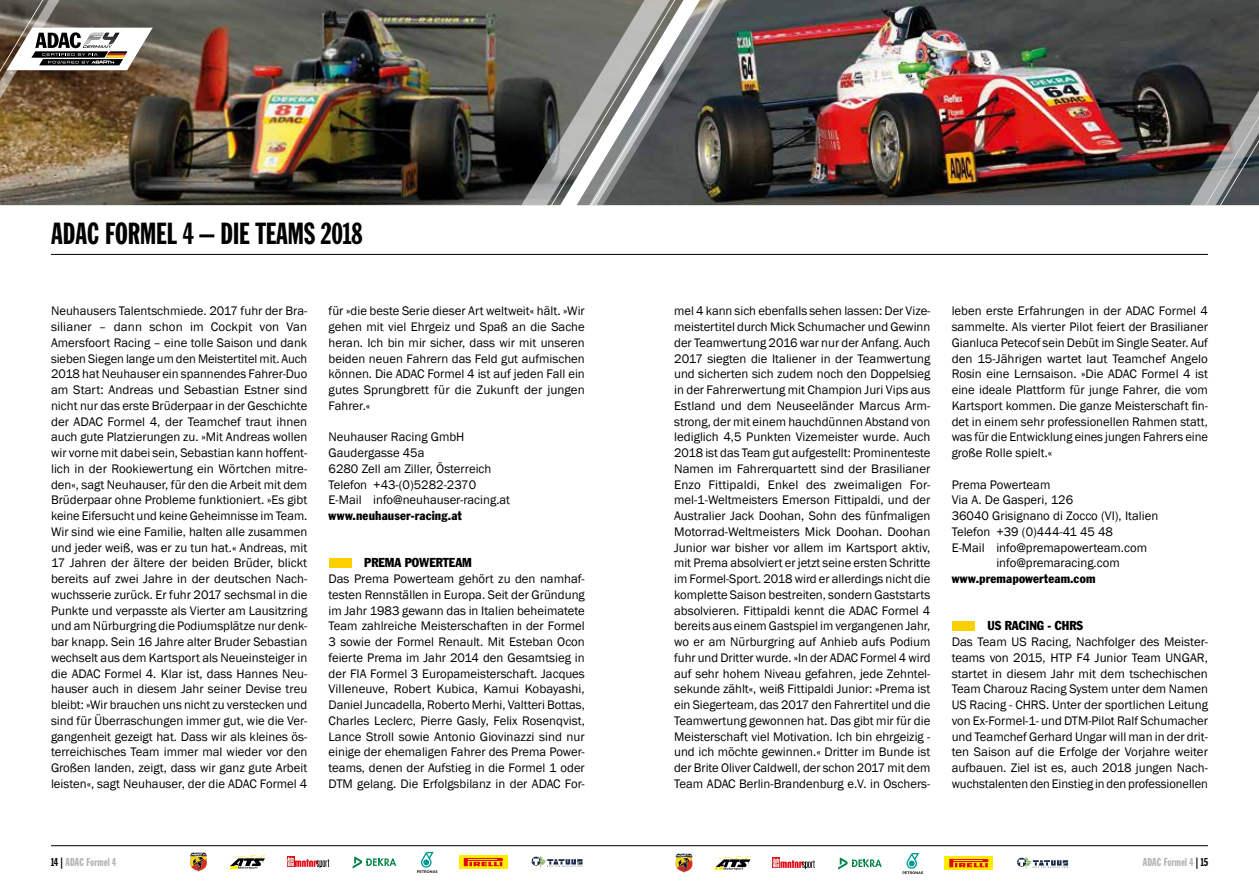
<style>
.page{position:relative;width:1259px;height:893px;background:#fff}
.page>*{position:absolute;margin:0;border:0;box-sizing:border-box;transform-origin:0 0}
.t1{font:30px "Franklin Gothic Std Extra Cond";color:#000}
.t2{font:12.75px/15.8px "Franklin Gothic";color:#000;text-align:justify}
.t3{font:condensed 12.75px "Franklin Gothic Std";letter-spacing:.01em;color:#000}
.t4{font:11.25px "Franklin Gothic Std Extra Cond";letter-spacing:.01em;color:#b3b2b2}
.s1{color:#000}
</style>
<div class="page">
<hr style="left:51px;top:845px;width:1157px;height:1px;background:#000">
<svg style="left:353px;top:856px;width:43px;height:12px"></svg>
<svg style="left:230px;top:855px;width:35px;height:14px"></svg>
<svg style="left:531px;top:856px;width:52px;height:11px"></svg>
<svg style="left:417px;top:852px;width:20px;height:21px"></svg>
<svg style="left:189px;top:852px;width:18px;height:20px"></svg>
<svg style="left:287px;top:857px;width:42px;height:11px"></svg>
<svg style="left:459px;top:855px;width:48px;height:14px"></svg>
<svg style="left:464px;top:858px;width:39px;height:8px"></svg>
<svg style="left:838px;top:857px;width:43px;height:13px"></svg>
<svg style="left:715px;top:856px;width:35px;height:14px"></svg>
<svg style="left:1017px;top:857px;width:51px;height:11px"></svg>
<svg style="left:902px;top:853px;width:21px;height:21px"></svg>
<svg style="left:675px;top:853px;width:18px;height:20px"></svg>
<svg style="left:772px;top:858px;width:43px;height:11px"></svg>
<svg style="left:944px;top:856px;width:48px;height:14px"></svg>
<svg style="left:949px;top:859px;width:39px;height:8px"></svg>
<div style="left:328px;top:558px;width:23px;height:9px;background:#ffd000"></div>
<div style="left:951px;top:621px;width:23px;height:9px;background:#ffd000"></div>
<img style="left:153px;top:0;width:368px;height:205px">
<img style="left:734px;top:0;width:456px;height:205px">
<hr style="left:51px;top:254px;width:1157px;height:1px;background:#000">
<svg style="left:521px;top:0;width:213px;height:206px;background:#747673"></svg>
<svg style="left:1190px;top:0;width:69px;height:206px;background:#525150"></svg>
<img style="left:0;top:0;width:153px;height:206px">
<h1 class="t1" style="left:51px;top:217px;width:313px">ADAC FORMEL 4 – DIE TEAMS 2018</h1>
<p class="t2" style="left:51px;top:304px;width:258px">Neuhausers Talentschmiede. 2017 fuhr der Bra&shy;silianer – dann schon im Cockpit von Van Amersfoort Racing – eine tolle Saison und dank sieben Siegen lange um den Meistertitel mit. Auch 2018 hat Neuhauser ein spannendes Fahrer-Duo am Start: Andreas und Sebastian Estner sind nicht nur das erste Brüderpaar in der Geschichte der ADAC Formel 4, der Teamchef traut ihnen auch gute Platzierungen zu. »Mit Andreas wollen wir vorne mit dabei sein, Sebastian kann hoffent&shy;lich in der Rookiewertung ein Wörtchen mitre&shy;den«, sagt Neuhauser, für den die Arbeit mit dem Brüderpaar ohne Probleme funktioniert. »Es gibt keine Eifersucht und keine Geheimnisse im Team.<br>Wir sind wie eine Familie, halten alle zusammen und jeder weiß, was er zu tun hat.« Andreas, mit 17 Jahren der ältere der beiden Brüder, blickt bereits auf zwei Jahre in der deutschen Nach&shy;wuchsserie zurück. Er fuhr 2017 sechsmal in die Punkte und verpasste als Vierter am Lausitzring und am Nürburgring die Podiumsplätze nur denk&shy;bar knapp. Sein 16 Jahre alter Bruder Sebastian wechselt aus dem Kartsport als Neueinsteiger in die ADAC Formel 4. Klar ist, dass Hannes Neu&shy;hauser auch in diesem Jahr seiner Devise treu bleibt: »Wir brauchen uns nicht zu verstecken und sind für Überraschungen immer gut, wie die Ver&shy;gangenheit gezeigt hat. Dass wir als kleines ös&shy;terreichisches Team immer mal wieder vor den Großen landen, zeigt, dass wir ganz gute Arbeit leisten«, sagt Neuhauser, der die ADAC Formel 4</p>
<p class="t2" style="left:328px;top:304px;width:258px">für »die beste Serie dieser Art weltweit« hält. »Wir gehen mit viel Ehrgeiz und Spaß an die Sache heran. Ich bin mir sicher, dass wir mit unseren beiden neuen Fahrern das Feld gut aufmischen können. Die ADAC Formel 4 ist auf jeden Fall ein gutes Sprungbrett für die Zukunft der jungen Fahrer.«</p>
<p class="t2" style="left:328px;top:430px;width:183px;text-align:left">Neuhauser Racing GmbH<br>Gaudergasse 45a<br>6280 Zell am Ziller, Österreich<br>Telefon +43-(0)5282-2370<br>E-Mail info@neuhauser-racing.at</p>
<p class="t3" style="left:328px;top:508px;width:135px">www.neuhauser-racing.at</p>
<p class="t3" style="left:364px;top:555px;width:109px">PREMA POWERTEAM</p>
<p class="t2" style="left:328px;top:571px;width:258px">Das Prema Powerteam gehört zu den namhaf&shy;testen Rennställen in Europa. Seit der Gründung im Jahr 1983 gewann das in Italien beheimatete Team zahlreiche Meisterschaften in der Formel 3 sowie der Formel Renault. Mit Esteban Ocon feierte Prema im Jahr 2014 den Gesamtsieg in der FIA Formel 3 Europameisterschaft. Jacques Villeneuve, Robert Kubica, Kamui Kobayashi, Daniel Juncadella, Roberto Merhi, Valtteri Bottas, Charles Leclerc, Pierre Gasly, Felix Rosenqvist, Lance Stroll sowie Antonio Giovinazzi sind nur einige der ehemaligen Fahrer des Prema Power&shy;teams, denen der Aufstieg in die Formel 1 oder DTM gelang. Die Erfolgsbilanz in der ADAC For-</p>
<p class="t2" style="left:674px;top:304px;width:258px">mel 4 kann sich ebenfalls sehen lassen: Der Vize&shy;meistertitel durch Mick Schumacher und Gewinn der Teamwertung 2016 war nur der Anfang. Auch 2017 siegten die Italiener in der Teamwertung und sicherten sich zudem noch den Doppelsieg in der Fahrerwertung mit Champion Juri Vips aus Estland und dem Neuseeländer Marcus Arm&shy;strong, der mit einem hauchdünnen Abstand von lediglich 4,5 Punkten Vizemeister wurde. Auch 2018 ist das Team gut aufgestellt: Prominenteste Namen im Fahrerquartett sind der Brasilianer Enzo Fittipaldi, Enkel des zweimaligen For&shy;mel-1-Weltmeisters Emerson Fittipaldi, und der Australier Jack Doohan, Sohn des fünfmaligen Motorrad-Weltmeisters Mick Doohan. Doohan Junior war bisher vor allem im Kartsport aktiv, mit Prema absolviert er jetzt seine ersten Schritte im Formel-Sport. 2018 wird er allerdings nicht die komplette Saison bestreiten, sondern Gaststarts absolvieren. Fittipaldi kennt die ADAC Formel 4 bereits aus einem Gastspiel im vergangenen Jahr, wo er am Nürburgring auf Anhieb aufs Podium fuhr und Dritter wurde. »In der ADAC Formel 4 wird auf sehr hohem Niveau gefahren, jede Zehntel&shy;sekunde zählt«, weiß Fittipaldi Junior: »Prema ist ein Siegerteam, das 2017 den Fahrertitel und die Teamwertung gewonnen hat. Das gibt mir für die Meisterschaft viel Motivation. Ich bin ehrgeizig - und ich möchte gewinnen.« Dritter im Bunde ist der Brite Oliver Caldwell, der schon 2017 mit dem Team ADAC Berlin-Brandenburg e.V. in Oschers-</p>
<p class="t2" style="left:951px;top:304px;width:258px">leben erste Erfahrungen in der ADAC Formel 4 sammelte. Als vierter Pilot feiert der Brasilianer Gianluca Petecof sein Debüt im Single Seater. Auf den 15-Jährigen wartet laut Teamchef Angelo Rosin eine Lernsaison. »Die ADAC Formel 4 ist eine ideale Plattform für junge Fahrer, die vom Kartsport kommen. Die ganze Meisterschaft fin&shy;det in einem sehr professionellen Rahmen statt, was für die Entwicklung eines jungen Fahrers eine große Rolle spielt.«</p>
<p class="t2" style="left:951px;top:477px;width:100px">Prema Powerteam</p>
<p class="t2" style="left:951px;top:493px;width:123px">Via A. De Gasperi, 126</p>
<p class="t2" style="left:951px;top:508px;width:208px">36040 Grisignano di Zocco (VI), Italien</p>
<p class="t2" style="left:951px;top:524px;width:163px">Telefon +39 (0)444-41 45 48</p>
<p class="t2" style="left:951px;top:540px;width:197px">E-Mail info@premapowerteam.com</p>
<p class="t2" style="left:996px;top:556px;width:125px">info@premaracing.com</p>
<p class="t3" style="left:951px;top:571px;width:145px">www.premapowerteam.com</p>
<p class="t3" style="left:987px;top:618px;width:97px">US RACING - CHRS</p>
<p class="t2" style="left:951px;top:634px;width:258px">Das Team US Racing, Nachfolger des Meister&shy;teams von 2015, HTP F4 Junior Team UNGAR, startet in diesem Jahr mit dem tschechischen Team Charouz Racing System unter dem Namen US Racing - CHRS. Unter der sportlichen Leitung von Ex-Formel-1- und DTM-Pilot Ralf Schumacher und Teamchef Gerhard Ungar will man in der drit&shy;ten Saison auf die Erfolge der Vorjahre weiter aufbauen. Ziel ist es, auch 2018 jungen Nach&shy;wuchstalenten den Einstieg in den professionellen</p>
<p class="t4" style="left:51px;top:856px;width:67px"><span class="s1">14 |</span> ADAC Formel 4</p>
<p class="t4" style="left:1143px;top:856px;width:67px">ADAC Formel 4 <span class="s1">| 15</span></p>
</div>
